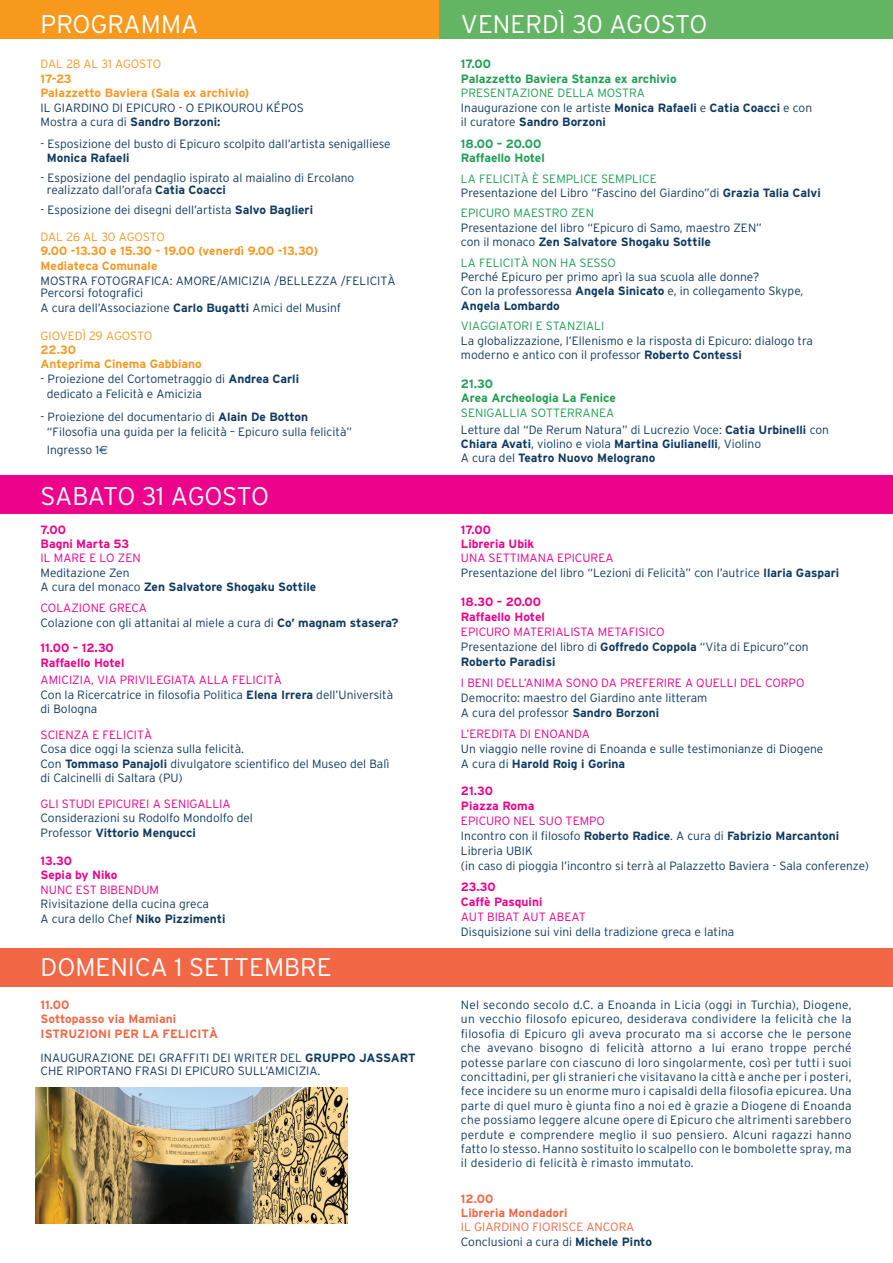
<style>
.page{position:relative;width:893px;height:1263px;background:#fff}
.page>*{position:absolute;margin:0;border:0;box-sizing:border-box;transform-origin:0 0}
.t1{font:300 25.5px "Interstate";color:#fff}
.t2{font:300 12px/14.4px "Interstate";color:#103a60}
.t3{font:700 12px/20.4px "Interstate";color:#103a60}
.t4{font:300 12px "Interstate";color:#ed028c}
.t5{font:700 12px/14.4px "Interstate";color:#ed028c}
.t6{font:700 12px/14.4px "Interstate";color:#f79925}
.t7{font:700 12px/14.4px "Interstate";color:#209e53}
.t8{font:700 12px/14.4px "Interstate";color:#f26847}
.t9{font:300 12px/14.4px "Interstate";color:#f26847}
.t10{font:300 12px "Interstate";letter-spacing:-.01em;color:#f79925}
.t11{font:300 12px "Interstate";color:#209e53}
.s1{font-weight:700}
.s2{font-family:"Euro Sans";font-weight:400}
.s3{color:#ed028c}
.s4{font-weight:700;color:#f26847}
.s5{color:#209e53}
.s6{font-weight:300}
.s7{font-weight:300;color:#209e53}
.s8{color:#103a60}
.s9{font-weight:700;color:#103a60}
</style>
<div class="page">
<div style="left:0;top:475px;width:893px;height:38px;background:#ed028c"></div>
<div style="left:0;top:0;width:440px;height:38px;background:#f7991c"></div>
<div style="left:440px;top:0;width:453px;height:38px;background:#63b463"></div>
<div style="left:0;top:948px;width:893px;height:38px;background:#f26847"></div>
<img style="left:36px;top:1087px;width:312px;height:137px">
<h1 class="t1" style="left:41px;top:10px;width:17px">PRO</h1>
<h1 class="t1" style="left:91px;top:10px;width:107px">GRAMMA</h1>
<h1 class="t1" style="left:461px;top:10px;width:248px">Venerdì 30 agosto</h1>
<p class="t10" style="left:41px;top:57px;width:122px">dal 28 al 31 agosto</p>
<p class="t6" style="left:41px;top:71px;width:210px">17-23<br>Palazzetto Baviera (Sala ex archivio)</p>
<p class="t2" style="left:41px;top:100px;width:265px">I l Giardino di Epicuro - O Epikourou Képos<br>Mostra a cura di <span class="s1">Sandro Borzoni:</span></p>
<p class="t2" style="left:41px;top:136px;width:352px">- Esposizione del busto di Epicuro scolpito dall’artista senigalliese</p>
<p class="t3" style="left:47px;top:148px;width:84px">Monica Rafaeli</p>
<p class="t2" style="left:47px;top:172px;width:309px;line-height:12px;text-indent:-6px">- Esposizione del pendaglio ispirato al maialino di Ercolano realizzato dall’orafa <span class="s1">Catia Coacci</span></p>
<p class="t2" style="left:41px;top:202px;width:274px">- Esposizione dei disegni dell’artista <span class="s1">Salvo Baglieri</span></p>
<p class="t10" style="left:41px;top:230px;width:126px">dal 26 al 30 agosto</p>
<p class="t6" style="left:41px;top:244px;width:279px">9.00 -13.30 e 15.30 - 19.00 (venerdì 9.00 -13.30)<br>Mediateca Comunale</p>
<p class="t2" style="left:41px;top:275px;width:357px;line-height:12px">Mostra Fotografica: Amore/Am icizia /Bellezza /Felicità<br>Percorsi fotografici</p>
<p class="t2" style="left:41px;top:300px;width:302px">A cura dell’Associazione <span class="s1">Carlo Bugatti</span> Amici del Musinf</p>
<p class="t10" style="left:41px;top:329px;width:113px">Giovedì 29 agosto</p>
<p class="t6" style="left:41px;top:342px;width:163px">22.30<br>Anteprima Cinema Gabbiano</p>
<p class="t2" style="left:47px;top:372px;width:254px;text-indent:-6px">- Proiezione del Cortometraggio di <span class="s1">Andrea Carli </span>dedicato a Felicità e Amicizia</p>
<p class="t2" style="left:47px;top:410px;width:307px;text-indent:-6px">- Proiezione del documentario di <span class="s1">Alain De Botton </span>“Filosofia una guida per la felicità – Epicuro sulla felicità”</p>
<p class="t2" style="left:41px;top:442px;width:69px">I ngresso 1<span class="s2">€</span></p>
<h1 class="t1" style="left:41px;top:482px;width:230px">Sabato 31 agosto</h1>
<p class="t5" style="left:41px;top:522px;width:90px">7.00<br>Bagni Marta 53</p>
<p class="t4" style="left:41px;top:551px;width:102px">I l mare e lo Zen</p>
<p class="t2" style="left:41px;top:565px;width:277px">Meditazione Zen<br>A cura del monaco <span class="s1">Zen Salvatore Shogaku Sottile</span></p>
<p class="t2" style="left:41px;top:601px;width:359px"><span class="s3">Colazione greca<br></span>Colazione con gli attanitai al miele a cura di <span class="s1">Co’ magnam stasera?</span></p>
<p class="t5" style="left:41px;top:641px;width:85px">11.00 – 12.30<br>Raffaello Hotel</p>
<p class="t2" style="left:41px;top:673px;width:354px"><span class="s3">Am icizia, via privilegiata alla felicità<br></span>Con la Ricercatrice in filosofia Politica <span class="s1">Elena Irrera</span> dell’U niversità di Bologna</p>
<p class="t4" style="left:41px;top:728px;width:113px">Scienza e felicità</p>
<p class="t2" style="left:41px;top:742px;width:350px">Cosa dice oggi la scienza sulla felicità.<br>Con <span class="s1">Tommaso Panajoli</span> divulgatore scientifico del Museo del Balì di Calcinelli di Saltara (PU)</p>
<p class="t4" style="left:41px;top:797px;width:192px">Gli studi epicurei a Senigallia</p>
<p class="t2" style="left:41px;top:811px;width:214px">Considerazioni su Rodolfo Mondolfo del<br>Professor <span class="s1">Vittorio Mengucci</span></p>
<p class="t5" style="left:41px;top:853px;width:78px">13.30<br>Sepia by Niko</p>
<p class="t4" style="left:41px;top:883px;width:118px">Nunc est bibendum</p>
<p class="t2" style="left:41px;top:897px;width:186px">Rivisitazione della cucina greca<br>A cura dello Chef <span class="s1">Niko Pizzimenti</span></p>
<h1 class="t1" style="left:41px;top:952px;width:70px">DOMENICA</h1>
<h1 class="t1" style="left:174px;top:952px;width:31px">1 SETTE</h1>
<h1 class="t1" style="left:264px;top:952px;width:51px">MBRE</h1>
<p class="t8" style="left:41px;top:997px;width:137px">11.00<br>Sottopasso via Mamiani<br>Istruzi</p>
<p class="t2" style="left:41px;top:1021px;width:274px;line-height:24px;text-indent:168px"><span class="s4">à<br></span>I naugurazione dei graffiti dei writer del <span class="s1">grupp</span></p>
<p class="t8" style="left:90px;top:1026px;width:34px">oni per</p>
<p class="t8" style="left:143px;top:1026px;width:28px">la felicit</p>
<p class="t3" style="left:347px;top:1047px;width:29px">o Jass</p>
<p class="t3" style="left:391px;top:1047px;width:18px">Art</p>
<p class="t2" style="left:41px;top:1064px;width:281px">che riportano frasi di Epicuro sull’am icizia.</p>
<p class="t7" style="left:461px;top:57px;width:217px">17.00<br>Palazzetto Baviera Stanza ex archivio</p>
<p class="t2" style="left:461px;top:86px;width:353px"><span class="s5">Presentazione della mostra<br></span>I naugurazione con le artiste <span class="s1">Monica Rafaeli</span> e <span class="s1">Catia Coacci</span> e con il curatore <span class="s1">Sandro Borzoni</span></p>
<p class="t7" style="left:461px;top:136px;width:85px">18.00 – 20.00<br>Raffaello Hotel</p>
<p class="t2" style="left:461px;top:171px;width:361px"><span class="s5">La felicità è sem plice sem plice<br></span>Presentazione del Libro “Fascino del Giardino”di <span class="s1">Grazia Talia Calvi</span></p>
<p class="t11" style="left:461px;top:206px;width:134px">Epicuro maestro Zen</p>
<p class="t2" style="left:461px;top:220px;width:281px">Presentazione del libro “Epicuro di Samo, maestro ZEN</p>
<p class="t2" style="left:756px;top:220px;width:7px">”</p>
<p class="t3" style="left:461px;top:232px;width:251px"><span class="s6">con il monaco</span> Zen Salvatore Shogaku Sottile<br><span class="s7">La felicità non ha sesso</span></p>
<p class="t2" style="left:461px;top:269px;width:344px">Perché Epicuro per primo aprì la sua scuola alle donne?<br>Con la professoressa <span class="s1">Angela Sinicato</span> e, in collegamento Skype,<br><span class="s1">Angela Lombardo</span></p>
<p class="t11" style="left:461px;top:319px;width:42px">VIAGGIATORI</p>
<p class="t11" style="left:536px;top:319px;width:18px">E STANZIALI</p>
<p class="t2" style="left:461px;top:333px;width:353px">La globalizzazione, l’Ellenismo e la risposta di Epicuro: dialogo tra moderno e antico con il professor <span class="s1">Roberto Contessi</span></p>
<p class="t7" style="left:461px;top:376px;width:156px">21.30<br>Area Archeologia La Fenice</p>
<p class="t2" style="left:461px;top:404px;width:370px;line-height:17.1px"><span class="s5">Senigallia sotterranea<br></span>Letture dal “De Rerum Natura” di Lucrezio Voce: <span class="s1">Catia Urbinelli</span> con</p>
<p class="t3" style="left:461px;top:436px;width:302px;line-height:14.4px">Chiara Avati<span class="s6">, violino e viola</span> Martina Giulianelli<span class="s6">, Violino<br>A cura del</span> Teatro Nuovo Melograno</p>
<p class="t5" style="left:461px;top:522px;width:75px">17.00<br>Libreria Ubik</p>
<p class="t2" style="left:461px;top:551px;width:380px"><span class="s3">U na settimana epicurea<br></span>Presentazione del libro “Lezioni di Felicità” con l’autrice <span class="s1">Ilaria Gaspari</span></p>
<p class="t5" style="left:461px;top:594px;width:85px;line-height:15px">18.30 – 20.00<br>Raffaello Hotel</p>
<p class="t2" style="left:461px;top:624px;width:349px;line-height:15px"><span class="s3">Epicuro materialista m etafisico<br></span>Presentazione del libro di <span class="s1">Goffredo Coppola</span> “Vita di Epicuro”con<br><span class="s1">Roberto Paradisi</span></p>
<p class="t4" style="left:461px;top:676px;width:345px">I beni dell’anima sono da preferire a quelli del corpo</p>
<p class="t2" style="left:461px;top:690px;width:248px;line-height:15px">Democrito: maestro del Giardino ante litteram<br>A cura del professor <span class="s1">Sandro Borzoni</span></p>
<p class="t4" style="left:461px;top:727px;width:130px">L’eredita di Enoanda</p>
<p class="t2" style="left:461px;top:741px;width:364px;line-height:15px">U n viaggio nelle rovine di Enoanda e sulle testimonianze di Diogene<br>A cura di <span class="s1">Harold Roig i Gorina</span></p>
<p class="t5" style="left:461px;top:783px;width:75px;line-height:15px">21.30<br>Piazza Roma</p>
<p class="t2" style="left:461px;top:813px;width:409px;line-height:15px"><span class="s3">Epicuro nel suo tem po<br></span>I ncontro con il filosofo <span class="s1">Roberto Radice</span>. A cura di <span class="s1">Fabrizio Marcantoni </span>Libreria U BIK<br>(in caso di pioggia l’incontro si terrà al Palazzetto Baviera - Sala conferenze)</p>
<p class="t5" style="left:461px;top:879px;width:83px;line-height:15px">23.30<br>Caffè Pasquini</p>
<p class="t4" style="left:461px;top:910px;width:126px">Aut bibat aut abeat</p>
<p class="t2" style="left:461px;top:925px;width:275px">Disquisizione sui vini della tradizione greca e latina</p>
<p class="t2" style="left:461px;top:997px;width:392px;text-align:justify">Nel secondo secolo d.C. a Enoanda in Licia (oggi in Turchia), Diogene, un vecchio filosofo epicureo, desiderava condividere la felicità che la filosofia di Epicuro gli aveva procurato ma si accorse che le persone che avevano bisogno di felicità attorno a lui erano troppe perché potesse parlare con ciascuno di loro singolarmente, così per tutti i suoi concittadini, per gli stranieri che visitavano la città e anche per i posteri, fece incidere su un enorme muro i capisaldi della filosofia epicurea. U na parte di quel muro è giunta fino a noi ed è grazie a Diogene di Enoanda che possiamo leggere alcune opere di Epicuro che altrimenti sarebbero perdute e comprendere meglio il suo pensiero. Alcuni ragazzi hanno fatto lo stesso. H anno sostituito lo scalpello con le bombolette spray, ma il desiderio di felicità è rimasto immutato.</p>
<p class="t8" style="left:461px;top:1191px;width:108px">12.00<br>Libreria Mondadori</p>
<p class="t9" style="left:461px;top:1220px;width:193px">I l Giardino fiorisce ancora<br><span class="s8">Conclusioni a cura di</span> <span class="s9">Michele Pinto</span></p>
</div>
